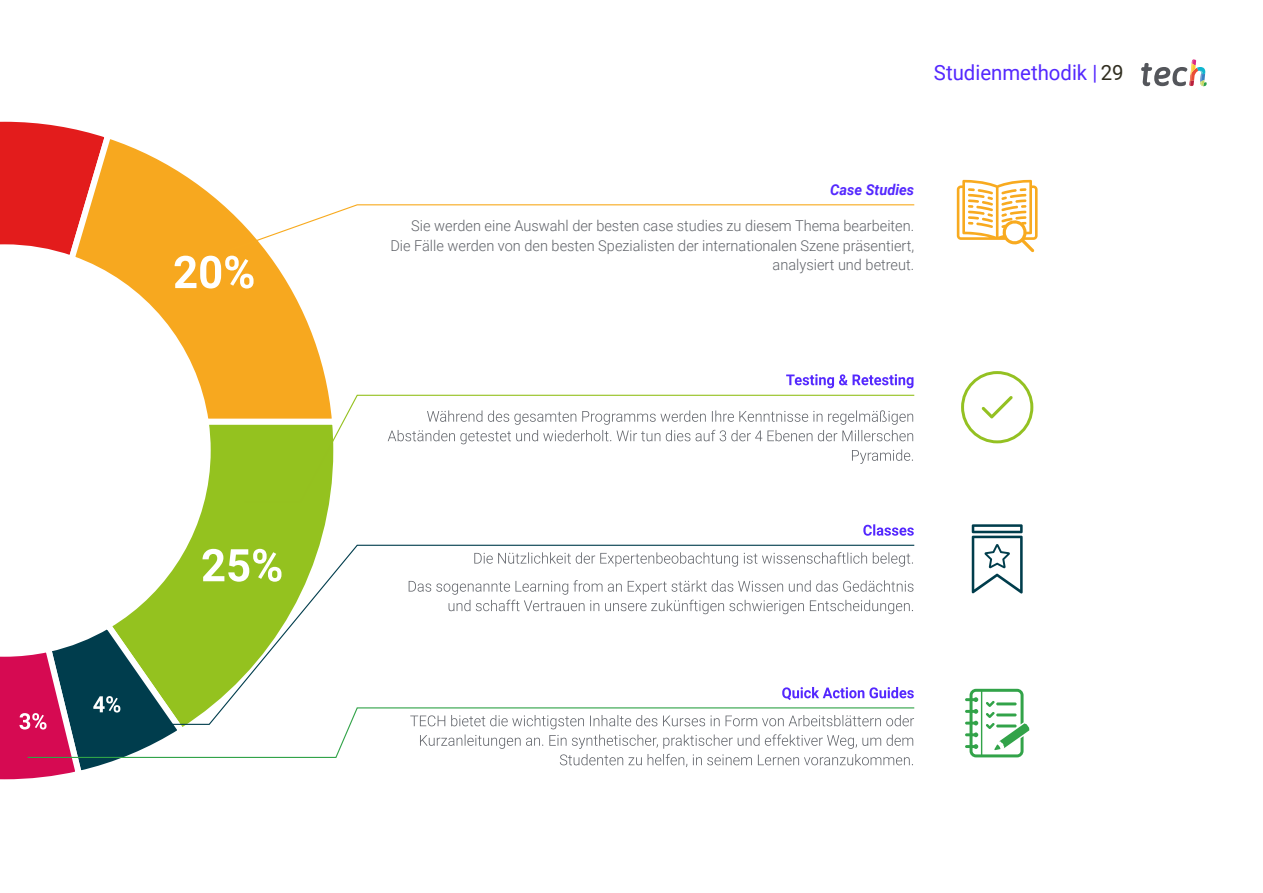
<style>
.page{position:relative;width:1263px;height:893px;background:#fff}
.page>*{position:absolute;margin:0;border:0;box-sizing:border-box;transform-origin:0 0}
.t1{font:21px "Roboto";color:#5428fe}
.t2{font:300 15px/19.5px "Roboto";color:#61646a;text-align:right}
.t3{font:italic 700 15px "Roboto";color:#5428fe}
.s1{color:#312e20}
</style>
<div class="page">
<svg style="left:1141px;top:60px;width:65px;height:27px"></svg>
<svg style="left:0;top:121px;width:68px;height:132px;background:#e42b2b"></svg>
<svg style="left:64px;top:128px;width:265px;height:288px"></svg>
<svg style="left:126px;top:416px;width:204px;height:201px"></svg>
<svg style="left:0;top:617px;width:148px;height:163px"></svg>
<svg style="left:243px;top:394px;width:672px;height:109px"></svg>
<svg style="left:148px;top:544px;width:767px;height:163px"></svg>
<svg style="left:27px;top:707px;width:888px;height:51px"></svg>
<svg style="left:388px;top:410px;width:525px;height:54px"></svg>
<svg style="left:786px;top:374px;width:127px;height:14px"></svg>
<svg style="left:409px;top:580px;width:504px;height:34px"></svg>
<svg style="left:474px;top:552px;width:439px;height:15px"></svg>
<svg style="left:863px;top:524px;width:51px;height:12px"></svg>
<svg style="left:410px;top:715px;width:504px;height:52px"></svg>
<svg style="left:782px;top:687px;width:132px;height:13px"></svg>
<svg style="left:175px;top:204px;width:740px;height:85px"></svg>
<svg style="left:957px;top:180px;width:80px;height:72px"></svg>
<svg style="left:972px;top:524px;width:51px;height:69px"></svg>
<svg style="left:961px;top:371px;width:72px;height:72px"></svg>
<svg style="left:965px;top:689px;width:64px;height:68px"></svg>
<h1 class="t1" style="left:934px;top:58px;width:191px">Studienmethodik | <span class="s1">29</span></h1>
<p class="t3" style="left:830px;top:179px;width:85px">Case Studies</p>
<p class="t2" style="left:390px;top:216px;width:525px">Sie werden eine Auswahl der besten case studies zu diesem Thema bearbeiten.<br>Die Fälle werden von den besten Spezialisten der internationalen Szene präsentiert, analysiert und betreut.</p>
</div>
